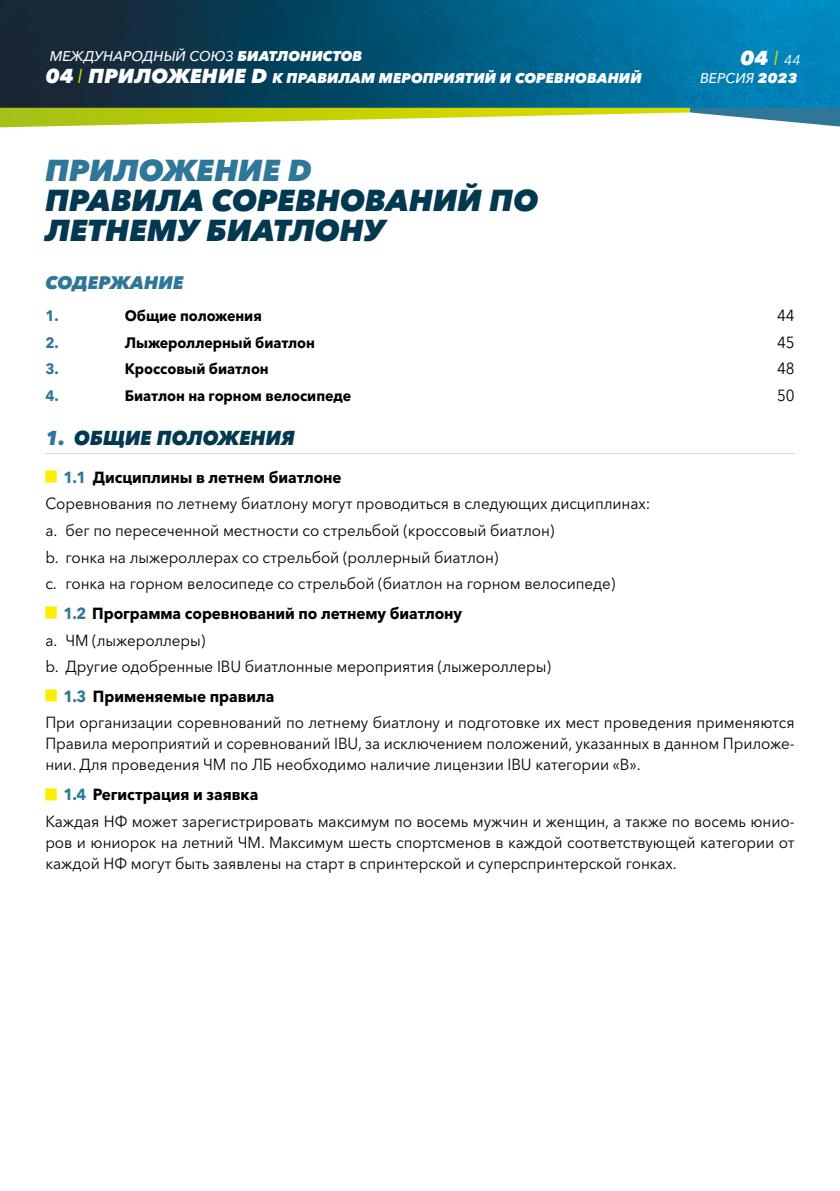
<style>
.page{position:relative;width:840px;height:1191px;background:#fff}
.page>*{position:absolute;margin:0;border:0;box-sizing:border-box;transform-origin:0 0}
.Grundtext{font:italic 800 30px "Avenir Next W1 G";color:#023850}
.Grundtext-2{font:italic 800 30px "Avenir Next W1 G";color:#2f7798}
.Grundtext-3{font:italic 800 20px "Avenir Next W1 G";color:#023850;scale:.95 1}
.t1{font:italic 800 20px "Avenir Next W1 G";color:#fff}
.Grundtext-4{font:italic 800 18px "Avenir Next W1 G";color:#2f7798}
.Grundtext-5{font:16px/21px "Avenir Next W1 G";letter-spacing:-.005em;color:#000;text-align:justify;scale:.95 1}
.Grundtext-6{font:700 16px "Avenir Next W1 G";letter-spacing:-.005em;color:#000;scale:.95 1}
.Grundtext-7{font:700 15px "Avenir Next W1 G";letter-spacing:-.005em;color:#000;scale:.95 1}
.Grundtext-8{font:700 15px "Avenir Next W1 G";color:#2f7798;scale:.95 1}
.t2{font:italic 800 14px/22px "Avenir Next W1 G";letter-spacing:.005em;color:#fff}
.t3{font:italic 500 14px "Avenir Next W1 G";letter-spacing:.005em;color:#fff}
.s1{font-weight:500}
.s2{font-size:20px}
.s3{font-weight:400;font-size:20px;color:#d3d800}
.s4{font-weight:400;color:#d3d800}
.s5{font-weight:400;font-size:14px}
.s6{font-weight:800}
.s7{color:#2f7798}
</style>
<div class="page">
<img style="left:0;top:0;width:839px;height:108px">
<svg style="left:0;top:108px;width:839px;height:20px"></svg>
<hr style="left:45px;top:453px;width:749px;height:1px;background:#d5d6de">
<p class="t2" style="left:46px;top:45px;width:597px"><span class="s1">MЕЖДУНАРОДНЫЙ СОЮЗ</span> БИАТЛОНИСТОВ<br><span class="s2">04</span> <span class="s3">I</span> <span class="s2">ПРИЛОЖЕНИЕ D</span> К ПРАВИЛАМ МЕРОПРИЯТИЙ И СОРЕВНОВАНИЙ</p>
<p class="t1" style="left:740px;top:46px;width:61px">04 <span class="s4">I</span> <span class="s5">44</span></p>
<p class="t3" style="left:699px;top:70px;width:99px">ВЕРСИЯ <span class="s6">2023</span></p>
<p class="Grundtext-2" style="left:45px;top:152px;width:268px">ПРИЛОЖЕНИЕ D</p>
<p class="Grundtext" style="left:45px;top:182px;width:494px">ПРАВИЛА СОРЕВНОВАНИЙ ПО</p>
<p class="Grundtext" style="left:45px;top:212px;width:341px">ЛЕТНЕМУ БИАТЛОНУ</p>
<p class="Grundtext-4" style="left:45px;top:271px;width:140px">СОДЕРЖАНИЕ</p>
<p class="Grundtext-8" style="left:45px;top:306px;width:16px">1.</p>
<p class="Grundtext-7" style="left:125px;top:306px;width:146px">Общие положения</p>
<p class="Grundtext-5" style="left:776px;top:305px;width:20px">44</p>
<p class="Grundtext-8" style="left:45px;top:333px;width:16px">2.</p>
<p class="Grundtext-7" style="left:125px;top:333px;width:202px">Лыжероллерный биатлон</p>
<p class="Grundtext-5" style="left:776px;top:331px;width:20px">45</p>
<p class="Grundtext-8" style="left:45px;top:360px;width:16px">3.</p>
<p class="Grundtext-7" style="left:125px;top:360px;width:153px">Кроссовый биатлон</p>
<p class="Grundtext-5" style="left:776px;top:358px;width:20px">48</p>
<p class="Grundtext-8" style="left:45px;top:386px;width:16px">4.</p>
<p class="Grundtext-7" style="left:125px;top:386px;width:240px">Биатлон на горном велосипеде</p>
<p class="Grundtext-5" style="left:776px;top:385px;width:20px">50</p>
<p class="Grundtext-3" style="left:45px;top:425px;width:264px"><span class="s7">1.</span> ОБЩИЕ ПОЛОЖЕНИЯ</p>
<p class="Grundtext-6" style="left:63px;top:467px;width:294px"><span class="s7">1.1</span> Дисциплины в летнем биатлоне</p>
<p class="Grundtext-5" style="left:45px;top:493px;width:638px">Соревнования по летнему биатлону могут проводиться в следующих дисциплинах:</p>
<p class="Grundtext-5" style="left:45px;top:520px;width:537px">a. бег по пересеченной местности со стрельбой (кроссовый биатлон)</p>
<p class="Grundtext-5" style="left:45px;top:546px;width:478px">b. гонка на лыжероллерах со стрельбой (роллерный биатлон)</p>
<p class="Grundtext-5" style="left:45px;top:573px;width:601px">c. гонка на горном велосипеде со стрельбой (биатлон на горном велосипеде)</p>
<p class="Grundtext-6" style="left:63px;top:603px;width:421px"><span class="s7">1.2</span> Программа соревнований по летнему биатлону</p>
<p class="Grundtext-5" style="left:45px;top:629px;width:170px">a. ЧМ (лыжероллеры)</p>
<p class="Grundtext-5" style="left:45px;top:656px;width:533px">b. Другие одобренные IBU биатлонные мероприятия (лыжероллеры)</p>
<p class="Grundtext-6" style="left:63px;top:686px;width:223px"><span class="s7">1.3</span> Применяемые правила</p>
<p class="Grundtext-5" style="left:45px;top:712px;width:789px">При организации соревнований по летнему биатлону и подготовке их мест проведения применяются Правила мероприятий и соревнований IBU, за исключением положений, указанных в данном Приложе&shy;нии. Для проведения ЧМ по ЛБ необходимо наличие лицензии IBU категории «B».</p>
<p class="Grundtext-6" style="left:63px;top:784px;width:206px"><span class="s7">1.4</span> Регистрация и заявка</p>
<p class="Grundtext-5" style="left:45px;top:810px;width:789px">Каждая НФ может зарегистрировать максимум по восемь мужчин и женщин, а также по восемь юнио&shy;ров и юниорок на летний ЧМ. Максимум шесть спортсменов в каждой соответствующей категории от каждой НФ могут быть заявлены на старт в спринтерской и суперспринтерской гонках.</p>
</div>
